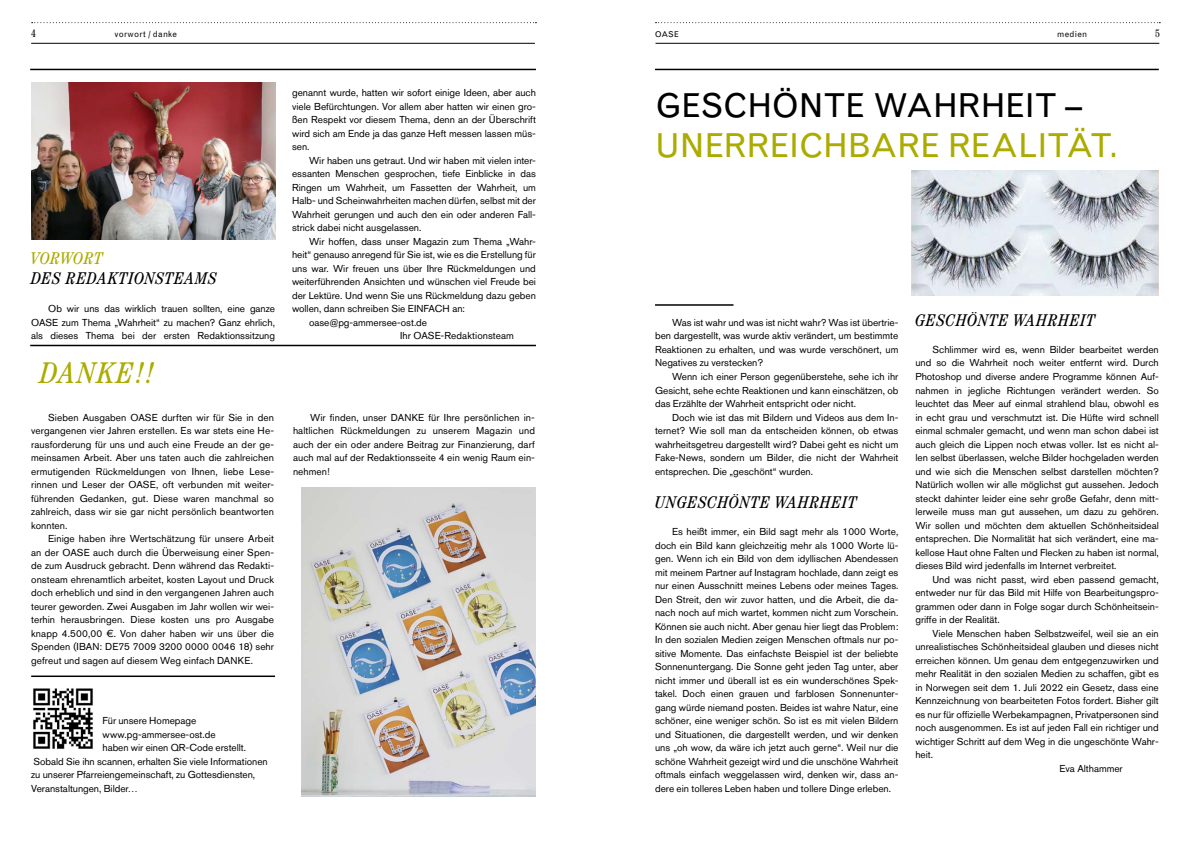
<style>
.page{position:relative;width:1191px;height:842px;background:#fff}
.page>*{position:absolute;margin:0;border:0;box-sizing:border-box;transform-origin:0 0}
.t1{font:33px "Grotesque MT Std";letter-spacing:-.015em;color:#abab00}
.t2{font:33px "Grotesque MT Std";letter-spacing:-.01em;color:#000}
.t3{font:italic condensed 30px "Century";letter-spacing:.06em;color:#abab00}
.t4{font:italic condensed 17px "Century";letter-spacing:.04em;color:#000}
.t5{font:italic condensed 17px "Century";letter-spacing:.025em;color:#abab00}
.t6{font:condensed 10.8px "Century";color:#000}
.t7{font:10px/13.5px "Akzidenz Grotesk BQ";color:#000;text-align:justify}
.t8{font:8.5px "Grotesque MT Std";letter-spacing:.03em;color:#000}
.t9{font:8px "Grotesque MT Std";color:#000}
</style>
<div class="page">
<hr style="left:31px;top:43px;width:504px;height:1px;background:#000">
<svg style="left:32px;top:22px;width:504px;height:1px"></svg>
<hr style="left:30px;top:69px;width:506px;height:1px;background:#000">
<hr style="left:30px;top:345px;width:506px;height:1px;background:#000">
<img style="left:31px;top:83px;width:244px;height:156px">
<svg style="left:655px;top:22px;width:505px;height:1px"></svg>
<hr style="left:655px;top:43px;width:504px;height:1px;background:#000">
<hr style="left:655px;top:69px;width:503px;height:1px;background:#000">
<img style="left:33px;top:688px;width:60px;height:61px">
<hr style="left:31px;top:675px;width:244px;height:2px;background:#000">
<hr style="left:655px;top:304px;width:78px;height:2px;background:#000">
<img style="left:301px;top:487px;width:235px;height:310px">
<img style="left:911px;top:171px;width:247px;height:124px">
<p class="t6" style="left:31px;top:27px;width:6px">4</p>
<p class="t8" style="left:114px;top:29px;width:64px">vorwort / danke</p>
<h3 class="t5" style="left:31px;top:249px;width:73px">VORWORT</h3>
<h3 class="t4" style="left:31px;top:269px;width:187px">DES REDAKTIONSTEAMS</h3>
<p class="t7" style="left:31px;top:302px;width:245px;text-indent:17px">Ob wir uns das wirklich trauen sollten, eine ganze OASE zum Thema „Wahrheit“ zu machen? Ganz ehrlich, als dieses Thema bei der ersten Redaktionssitzung</p>
<h2 class="t3" style="left:40px;top:356px;width:116px">DANKE!!</h2>
<p class="t7" style="left:31px;top:410px;width:244px;text-indent:17px">Sieben Ausgaben OASE durften wir für Sie in den vergangenen vier Jahren erstellen. Es war stets eine He&shy;rausforderung für uns und auch eine Freude an der ge&shy;meinsamen Arbeit. Aber uns taten auch die zahlreichen ermutigenden Rückmeldungen von Ihnen, liebe Lese&shy;rinnen und Leser der OASE, oft verbunden mit weiter&shy;führenden Gedanken, gut. Diese waren manchmal so zahlreich, dass wir sie gar nicht persönlich beantworten konnten.</p>
<p class="t7" style="left:31px;top:532px;width:244px;text-indent:17px">Einige haben ihre Wertschätzung für unsere Arbeit an der OASE auch durch die Überweisung einer Spen&shy;de zum Ausdruck gebracht. Denn während das Redakti&shy;onsteam ehrenamtlich arbeitet, kosten Layout und Druck doch erheblich und sind in den vergangenen Jahren auch teurer geworden. Zwei Ausgaben im Jahr wollen wir wei&shy;terhin herausbringen. Diese kosten uns pro Ausgabe knapp 4.500,00 €. Von daher haben wir uns über die Spenden (IBAN: DE75 7009 3200 0000 0046 18) sehr gefreut und sagen auf diesem Weg einfach DANKE.</p>
<p class="t7" style="left:292px;top:86px;width:245px">genannt wurde, hatten wir sofort einige Ideen, aber auch viele Befürchtungen. Vor allem aber hatten wir einen gro&shy;ßen Respekt vor diesem Thema, denn an der Überschrift wird sich am Ende ja das ganze Heft messen lassen müs&shy;sen.</p>
<p class="t7" style="left:292px;top:154px;width:245px;text-indent:17px">Wir haben uns getraut. Und wir haben mit vielen inter&shy;essanten Menschen gesprochen, tiefe Einblicke in das Ringen um Wahrheit, um Fassetten der Wahrheit, um Halb- und Scheinwahrheiten machen dürfen, selbst mit der Wahrheit gerungen und auch den ein oder anderen Fall&shy;strick dabei nicht ausgelassen.</p>
<p class="t7" style="left:309px;top:235px;width:228px">Wir hoffen, dass unser Magazin zum Thema „Wahr-</p>
<p class="t7" style="left:292px;top:248px;width:245px">heit“ genauso anregend für Sie ist, wie es die Erstellung für</p>
<p class="t7" style="left:292px;top:262px;width:245px">uns war. Wir freuen uns über Ihre Rückmeldungen und</p>
<p class="t7" style="left:292px;top:275px;width:245px">weiterführenden Ansichten und wünschen viel Freude bei</p>
<p class="t7" style="left:292px;top:289px;width:245px">der Lektüre. Und wenn Sie uns Rückmeldung dazu geben</p>
<p class="t7" style="left:292px;top:302px;width:174px">wollen, dann schreiben Sie EINFACH an:</p>
<p class="t7" style="left:309px;top:316px;width:119px">oase@pg-ammersee-ost.de</p>
<p class="t7" style="left:400px;top:329px;width:115px">Ihr OASE-Redaktionsteam</p>
<p class="t7" style="left:293px;top:410px;width:243px;text-indent:17px">Wir finden, unser DANKE für Ihre persönlichen in&shy;haltlichen Rückmeldungen zu unserem Magazin und auch der ein oder andere Beitrag zur Finanzierung, darf auch mal auf der Redaktionsseite 4 ein wenig Raum ein&shy;nehmen!</p>
<p class="t7" style="left:102px;top:714px;width:95px">Für unsere Homepage</p>
<p class="t7" style="left:102px;top:727px;width:115px">www.pg-ammersee-ost.de</p>
<p class="t7" style="left:102px;top:741px;width:145px">haben wir einen QR-Code erstellt.</p>
<p class="t7" style="left:34px;top:754px;width:236px">Sobald Sie ihn scannen, erhalten Sie viele Informationen</p>
<p class="t7" style="left:31px;top:768px;width:225px">zu unserer Pfarreiengemeinschaft, zu Gottesdiensten,</p>
<p class="t7" style="left:31px;top:781px;width:108px">Veranstaltungen, Bilder…</p>
<p class="t9" style="left:655px;top:29px;width:25px">OASE</p>
<p class="t8" style="left:1057px;top:29px;width:31px">medien</p>
<p class="t6" style="left:1155px;top:27px;width:6px">5</p>
<h1 class="t2" style="left:655px;top:86px;width:428px">GESCHÖNTE WAHRHEIT –</h1>
<h1 class="t1" style="left:655px;top:126px;width:464px">UNERREICHBARE REALITÄT.</h1>
<p class="t7" style="left:655px;top:316px;width:245px;text-indent:17px">Was ist wahr und was ist nicht wahr? Was ist übertrie&shy;ben dargestellt, was wurde aktiv verändert, um bestimmte Reaktionen zu erhalten, und was wurde verschönert, um Negatives zu verstecken?</p>
<p class="t7" style="left:655px;top:370px;width:245px;text-indent:17px">Wenn ich einer Person gegenüberstehe, sehe ich ihr Gesicht, sehe echte Reaktionen und kann einschätzen, ob das Erzählte der Wahrheit entspricht oder nicht.</p>
<p class="t7" style="left:655px;top:410px;width:245px;text-indent:17px">Doch wie ist das mit Bildern und Videos aus dem In&shy;ternet? Wie soll man da entscheiden können, ob etwas wahrheitsgetreu dargestellt wird? Dabei geht es nicht um Fake-News, sondern um Bilder, die nicht der Wahrheit entsprechen. Die „geschönt“ wurden.</p>
<h3 class="t4" style="left:655px;top:492px;width:203px">UNGESCHÖNTE WAHRHEIT</h3>
<p class="t7" style="left:655px;top:525px;width:245px;text-indent:17px">Es heißt immer, ein Bild sagt mehr als 1000 Worte, doch ein Bild kann gleichzeitig mehr als 1000 Worte lü&shy;gen. Wenn ich ein Bild von dem idyllischen Abendessen mit meinem Partner auf Instagram hochlade, dann zeigt es nur einen Ausschnitt meines Lebens oder meines Tages.<br>Den Streit, den wir zuvor hatten, und die Arbeit, die da&shy;nach noch auf mich wartet, kommen nicht zum Vorschein.<br>Können sie auch nicht. Aber genau hier liegt das Problem:<br>In den sozialen Medien zeigen Menschen oftmals nur po&shy;sitive Momente. Das einfachste Beispiel ist der beliebte Sonnenuntergang. Die Sonne geht jeden Tag unter, aber nicht immer und überall ist es ein wunderschönes Spek&shy;takel. Doch einen grauen und farblosen Sonnenunter&shy;gang würde niemand posten. Beides ist wahre Natur, eine schöner, eine weniger schön. So ist es mit vielen Bildern und Situationen, die dargestellt werden, und wir denken uns „oh wow, da wäre ich jetzt auch gerne“. Weil nur die schöne Wahrheit gezeigt wird und die unschöne Wahrheit oftmals einfach weggelassen wird, denken wir, dass an&shy;dere ein tolleres Leben haben und tollere Dinge erleben.</p>
<h3 class="t4" style="left:915px;top:310px;width:181px">GESCHÖNTE WAHRHEIT</h3>
<p class="t7" style="left:915px;top:343px;width:245px;text-indent:17px">Schlimmer wird es, wenn Bilder bearbeitet werden und so die Wahrheit noch weiter entfernt wird. Durch Photoshop und diverse andere Programme können Auf&shy;nahmen in jegliche Richtungen verändert werden. So leuchtet das Meer auf einmal strahlend blau, obwohl es in echt grau und verschmutzt ist. Die Hüfte wird schnell einmal schmaler gemacht, und wenn man schon dabei ist auch gleich die Lippen noch etwas voller. Ist es nicht al&shy;len selbst überlassen, welche Bilder hochgeladen werden und wie sich die Menschen selbst darstellen möchten?<br>Natürlich wollen wir alle möglichst gut aussehen. Jedoch steckt dahinter leider eine sehr große Gefahr, denn mitt&shy;lerweile muss man gut aussehen, um dazu zu gehören.<br>Wir sollen und möchten dem aktuellen Schönheitsideal entsprechen. Die Normalität hat sich verändert, eine ma&shy;kellose Haut ohne Falten und Flecken zu haben ist normal, dieses Bild wird jedenfalls im Internet verbreitet.</p>
<p class="t7" style="left:915px;top:572px;width:245px;text-indent:17px">Und was nicht passt, wird eben passend gemacht, entweder nur für das Bild mit Hilfe von Bearbeitungspro&shy;grammen oder dann in Folge sogar durch Schönheitsein&shy;griffe in der Realität.</p>
<p class="t7" style="left:932px;top:626px;width:228px">Viele Menschen haben Selbstzweifel, weil sie an ein</p>
<p class="t7" style="left:915px;top:640px;width:245px">unrealistisches Schönheitsideal glauben und dieses nicht</p>
<p class="t7" style="left:915px;top:653px;width:245px">erreichen können. Um genau dem entgegenzuwirken und</p>
<p class="t7" style="left:915px;top:667px;width:245px">mehr Realität in den sozialen Medien zu schaffen, gibt es</p>
<p class="t7" style="left:915px;top:680px;width:245px">in Norwegen seit dem 1. Juli 2022 ein Gesetz, dass eine</p>
<p class="t7" style="left:915px;top:694px;width:245px">Kennzeichnung von bearbeiteten Fotos fordert. Bisher gilt</p>
<p class="t7" style="left:915px;top:707px;width:245px">es nur für offizielle Werbekampagnen, Privatpersonen sind</p>
<p class="t7" style="left:915px;top:721px;width:245px">noch ausgenommen. Es ist auf jeden Fall ein richtiger und</p>
<p class="t7" style="left:915px;top:734px;width:245px">wichtiger Schritt auf dem Weg in die ungeschönte Wahr-</p>
<p class="t7" style="left:915px;top:748px;width:19px">heit.</p>
<p class="t7" style="left:1059px;top:761px;width:65px">Eva Althammer</p>
</div>
